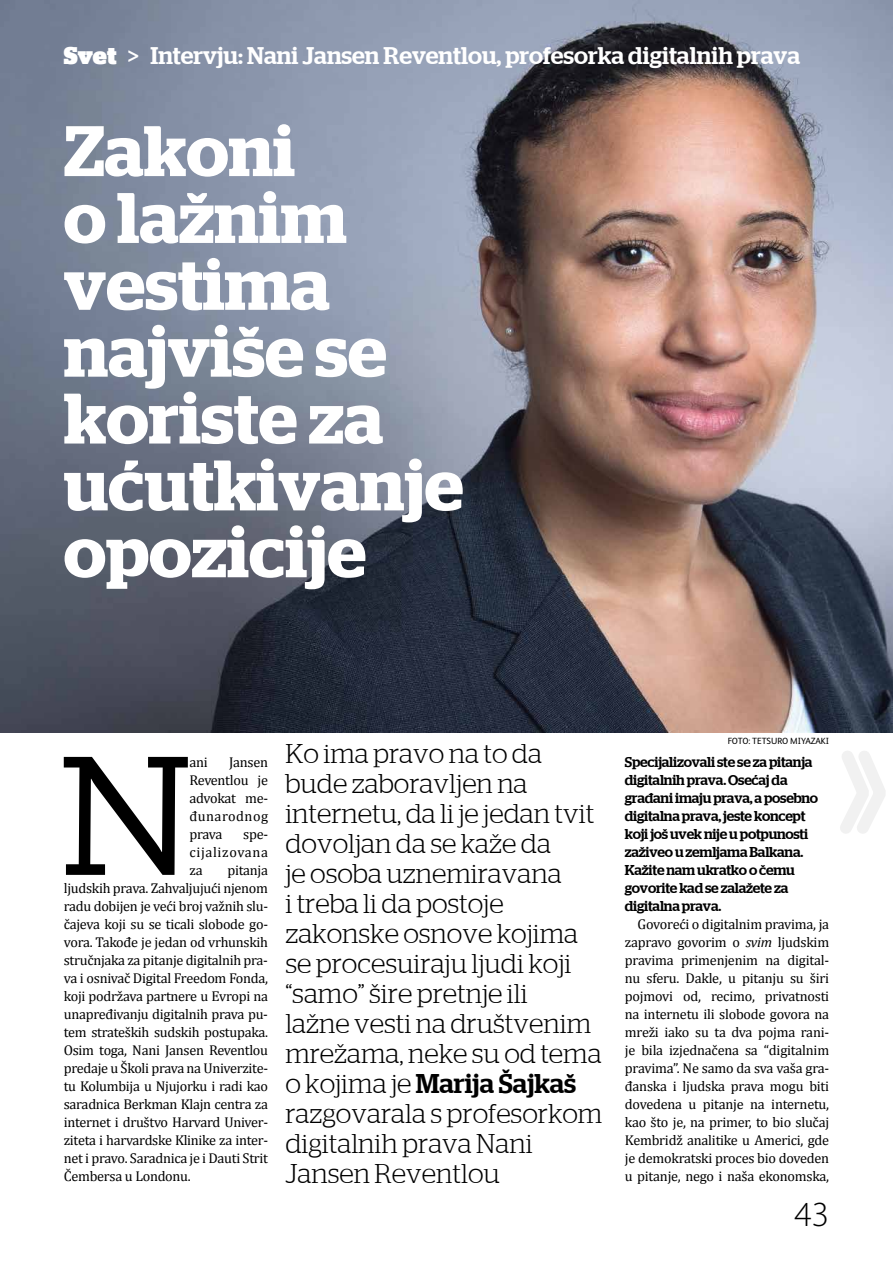
<style>
.page{position:relative;width:893px;height:1263px;background:#fff}
.page>*{position:absolute;margin:0;border:0;box-sizing:border-box;transform-origin:0 0}
.t1{font:168.6px "Caecilia Yu";color:#000}
.t2{font:600 71.25px/66.9px "Stag";color:#fff}
.t3{font:300 35.4px "Myriad Pro";color:#000}
.t4{font:300 27px/30px "Stag";color:#000}
.t5{font:500 24px "Stag";color:#fff}
.t6{font:14.25px/18px "Cambria";letter-spacing:-.02em;color:#000;text-align:justify}
.t7{font:500 14.25px/18px "Stag";letter-spacing:-.015em;color:#000}
.t8{font:9px "FS Albert";letter-spacing:-.005em;color:#000}
.s1{font-weight:900}
.s2{font-weight:400}
.s3{font-weight:500}
.s4{font-style:italic}
</style>
<div class="page">
<img style="left:0;top:0;width:893px;height:732px">
<svg style="left:840px;top:751px;width:45px;height:83px"></svg>
<h3 class="t5" style="left:64px;top:41px;width:738px"><span class="s1">Svet</span> <span class="s2">&gt;</span> Intervju: Nani Jansen Reventlou, profesorka digitalnih prava</h3>
<h2 class="t2" style="left:64px;top:117px;width:401px">Zakoni<br>o lažnim vestima najviše se koriste za ućutkivanje opozicije</h2>
<h1 class="t1" style="left:59px;top:719px;width:136px">N</h1>
<p class="t6" style="left:189px;top:753px;width:20px">ani</p>
<p class="t6" style="left:189px;top:753px;width:80px;text-indent:40px">Jansen Reventlou je advokat me&shy;đunarodnog prava</p>
<p class="t6" style="left:189px;top:825px;width:80px;text-indent:54px">spe&shy;cijalizovana za</p>
<p class="t6" style="left:64px;top:861px;width:206px;text-indent:164px">pitanja ljudskih prava. Zahvaljujući njenom radu dobijen je veći broj važnih slu&shy;čajeva koji su se ticali slobode go&shy;vora. Takođe je jedan od vrhunskih stručnjaka za pitanje digitalnih pra&shy;va i osnivač Digital Freedom Fonda, koji podržava partnere u Evropi na unapređivanju digitalnih prava pu&shy;tem strateških sudskih postupaka.<br>Osim toga, Nani Jansen Reventlou predaje u Školi prava na Univerzite&shy;tu Kolumbija u Njujorku i radi kao saradnica Berkman Klajn centra za internet i društvo Harvard Univer&shy;ziteta i harvardske Klinike za inter&shy;net i pravo. Saradnica je i Dauti Strit Čembersa u Londonu.</p>
<p class="t4" style="left:285px;top:738px;width:319px">Ko ima pravo na to da bude zaboravljen na internetu, da li je jedan tvit dovoljan da se kaže da<br>je osoba uznemiravana<br>i treba li da postoje zakonske osnove kojima se procesuiraju ljudi koji “samo” šire pretnje ili<br>lažne vesti na društvenim mrežama, neke su od tema o kojima je <span class="s3">Marija Šajkaš </span>razgovarala s profesorkom digitalnih prava Nani<br>Jansen Reventlou</p>
<p class="t8" style="left:728px;top:736px;width:103px">FOTO: TETSURO MIYAZAKI</p>
<p class="t7" style="left:625px;top:753px;width:195px">Specijalizovali ste se za pitanja digitalnih prava. Osećaj da građani imaju prava, a posebno digitalna prava, jeste koncept koji još uvek nije u potpunosti zaživeo u zemljama Balkana.<br>Kažite nam ukratko o čemu govorite kad se zalažete za digitalna prava.</p>
<p class="t6" style="left:625px;top:915px;width:206px;text-indent:13px">Govoreći o digitalnim pravima, ja zapravo govorim o <span class="s4">svim</span> ljudskim pravima primenjenim na digital&shy;nu sferu. Dakle, u pitanju su širi pojmovi od, recimo, privatnosti na internetu ili slobode govora na mreži iako su ta dva pojma rani&shy;je bila izjednačena sa “digitalnim pravima”. Ne samo da sva vaša gra&shy;đanska i ljudska prava mogu biti dovedena u pitanje na internetu, kao što je, na primer, to bio slučaj Kembridž analitike u Americi, gde je demokratski proces bio doveden u pitanje, nego i naša ekonomska,</p>
<h3 class="t3" style="left:795px;top:1193px;width:36px">43</h3>
</div>
